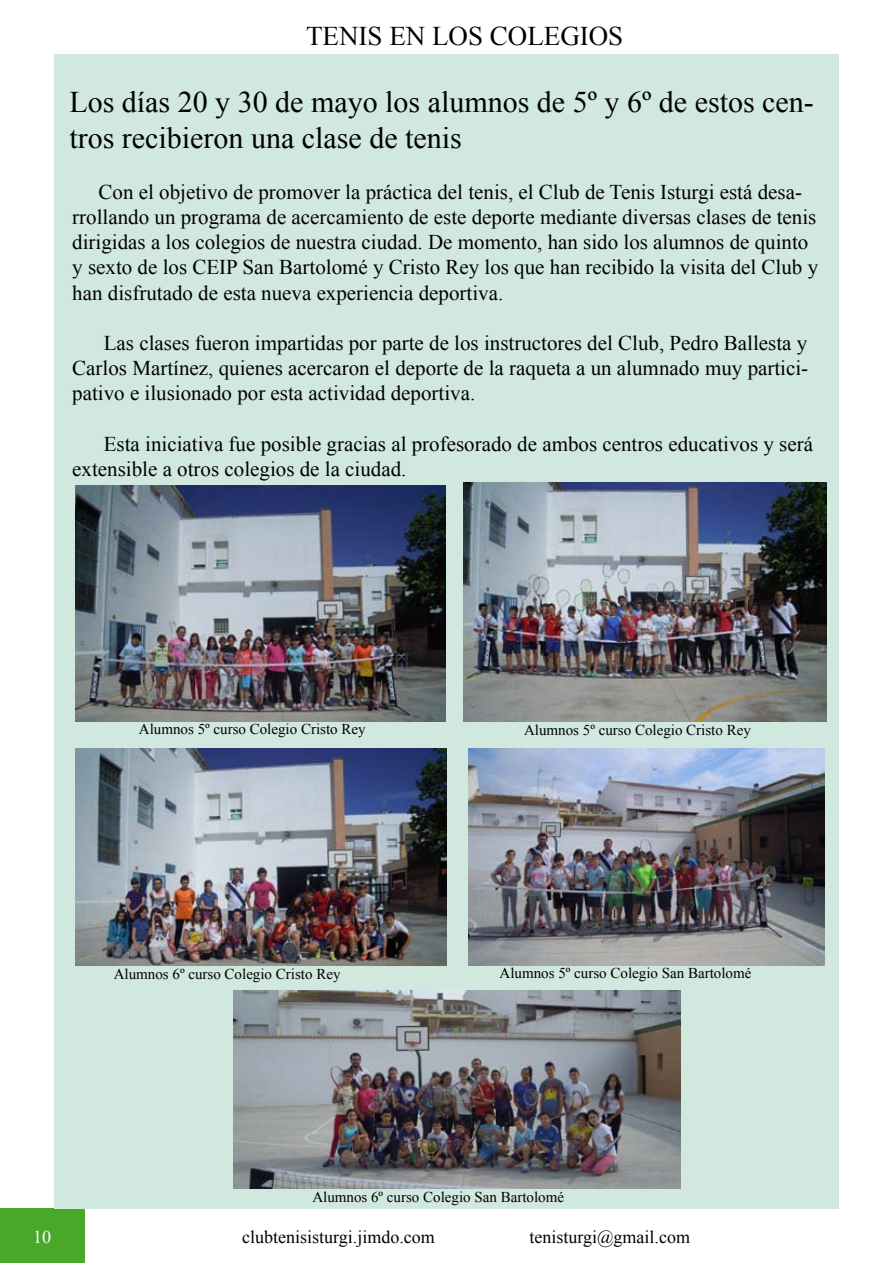
<style>
.page{position:relative;width:893px;height:1263px;background:#fff}
.page>*{position:absolute;margin:0;border:0;box-sizing:border-box;transform-origin:0 0}
.t1{font:30px/36px "Times New Roman";color:#000}
.t2{font:27px "Times New Roman";color:#000}
.t3{font:21px/25.2px "Times New Roman";color:#000}
.t4{font:18px "Times New Roman";color:#000}
.t5{font:18px "Times New Roman";color:#fff}
.t6{font:15px "Times New Roman";color:#000}
</style>
<div class="page">
<div style="left:0;top:1209px;width:85px;height:54px;background:#49a829"></div>
<div style="left:54px;top:54px;width:785px;height:1155px;background:#d1e8df"></div>
<img style="left:75px;top:485px;width:370px;height:236px">
<img style="left:464px;top:482px;width:362px;height:240px">
<img style="left:75px;top:748px;width:371px;height:217px">
<img style="left:469px;top:748px;width:356px;height:217px">
<img style="left:234px;top:990px;width:446px;height:199px">
<p class="t2" style="left:306px;top:18px;width:319px">TENIS EN LOS COLEGIOS</p>
<h1 class="t1" style="left:69px;top:83px;width:746px">Los días 20 y 30 de mayo los alumnos de 5º y 6º de estos cen&shy;tros recibieron una clase de tenis</h1>
<p class="t3" style="left:72px;top:179px;width:747px;text-indent:26px">Con el objetivo de promover la práctica del tenis, el Club de Tenis Isturgi está desa&shy;rrollando un programa de acercamiento de este deporte mediante diversas clases de tenis dirigidas a los colegios de nuestra ciudad. De momento, han sido los alumnos de quinto y sexto de los CEIP San Bartolomé y Cristo Rey los que han recibido la visita del Club y han disfrutado de esta nueva experiencia deportiva.</p>
<p class="t3" style="left:72px;top:330px;width:737px;text-align:justify;text-indent:31px">Las clases fueron impartidas por parte de los instructores del Club, Pedro Ballesta y Carlos Martínez, quienes acercaron el deporte de la raqueta a un alumnado muy partici&shy;pativo e ilusionado por esta actividad deportiva.</p>
<p class="t3" style="left:72px;top:431px;width:742px;text-indent:31px">Esta iniciativa fue posible gracias al profesorado de ambos centros educativos y será extensible a otros colegios de la ciudad.</p>
<p class="t6" style="left:139px;top:719px;width:228px">Alumnos 5º curso Colegio Cristo Rey</p>
<p class="t6" style="left:524px;top:720px;width:228px">Alumnos 5º curso Colegio Cristo Rey</p>
<p class="t6" style="left:114px;top:963px;width:228px">Alumnos 6º curso Colegio Cristo Rey</p>
<p class="t6" style="left:500px;top:963px;width:253px">Alumnos 5º curso Colegio San Bartolomé</p>
<p class="t6" style="left:312px;top:1187px;width:253px">Alumnos 6º curso Colegio San Bartolomé</p>
<p class="t5" style="left:33px;top:1225px;width:19px">10</p>
<p class="t4" style="left:242px;top:1225px;width:194px">clubtenisisturgi.jimdo.com</p>
<p class="t4" style="left:529px;top:1225px;width:162px">tenisturgi@gmail.com</p>
</div>
